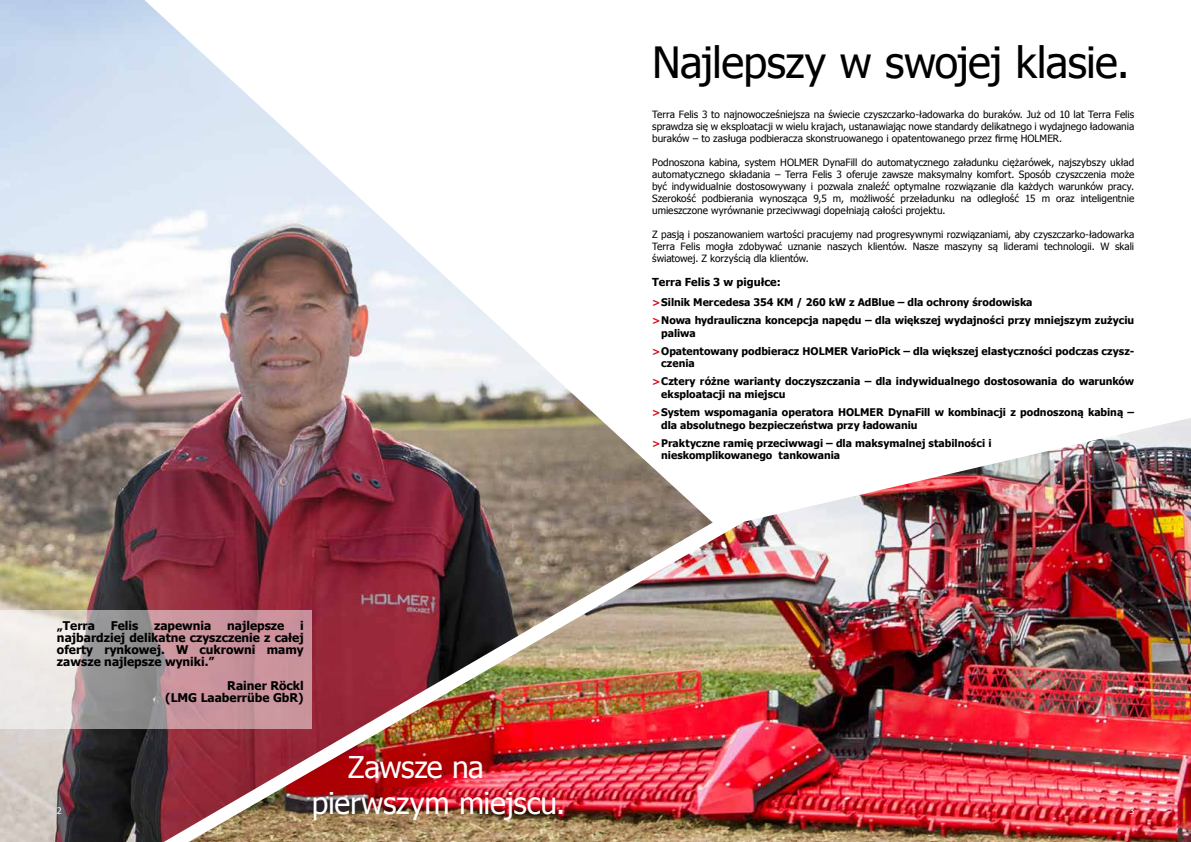
<style>
.page{position:relative;width:1191px;height:842px;background:#fff}
.page>*{position:absolute;margin:0;border:0;box-sizing:border-box;transform-origin:0 0}
.t1{font:43px "Tahoma";letter-spacing:-.02em;color:#000}
.t2{font:30px/36px "Tahoma";letter-spacing:-.015em;color:#fff}
.t3{font:700 12px/12px "Tahoma";color:#000;text-align:justify}
.t4{font:700 11px "Tahoma";color:#000}
.t5{font:700 10.5px/18px "Tahoma";color:#000}
.t6{font:10px/12px "Tahoma";color:#000;text-align:justify}
.t7{font:9px "Tahoma";color:#fff}
.s1{font-size:10px;color:#dc0714}
</style>
<div class="page">
<img style="left:0;top:0;width:599px;height:842px">
<svg style="left:0;top:611px;width:189px;height:118px;background:#c1b6b7"></svg>
<img style="left:189px;top:418px;width:1002px;height:424px">
<p class="t3" style="left:57px;top:619px;width:39px">„Terra</p>
<p class="t3" style="left:111px;top:619px;width:29px">Felis</p>
<p class="t3" style="left:154px;top:619px;width:59px">zapewnia</p>
<p class="t3" style="left:227px;top:619px;width:59px">najlepsze</p>
<p class="t3" style="left:57px;top:619px;width:248px;text-indent:243px">i najbardziej delikatne czyszczenie z całej oferty rynkowej. W cukrowni mamy zawsze najlepsze wyniki.”</p>
<p class="t3" style="left:165px;top:679px;width:140px;text-align:right">Rainer Röckl<br>(LMG Laaberrübe GbR)</p>
<h1 class="t1" style="left:652px;top:34px;width:479px">Najlepszy w swojej klasie.</h1>
<p class="t6" style="left:652px;top:108px;width:483px">Terra Felis 3 to najnowocześniejsza na świecie czyszczarko-ładowarka do buraków. Już od 10 lat Terra Felis sprawdza się w eksploatacji w wielu krajach, ustanawiając nowe standardy delikatnego i wydajnego ładowania buraków – to zasługa podbieracza skonstruowanego i opatentowanego przez firmę HOLMER.</p>
<p class="t6" style="left:652px;top:156px;width:483px">Podnoszona kabina, system HOLMER DynaFill do automatycznego załadunku ciężarówek, najszybszy układ automatycznego składania – Terra Felis 3 oferuje zawsze maksymalny komfort. Sposób czyszczenia może być indywidualnie dostosowywany i pozwala znaleźć optymalne rozwiązanie dla każdych warunków pracy.<br>Szerokość podbierania wynosząca 9,5 m, możliwość przeładunku na odległość 15 m oraz inteligentnie umieszczone wyrównanie przeciwwagi dopełniają całości projektu.</p>
<p class="t6" style="left:652px;top:228px;width:483px">Z pasją i poszanowaniem wartości pracujemy nad progresywnymi rozwiązaniami, aby czyszczarko-ładowarka Terra Felis mogła zdobywać uznanie naszych klientów. Nasze maszyny są liderami technologii. W skali światowej. Z korzyścią dla klientów.</p>
<p class="t4" style="left:652px;top:274px;width:130px">Terra Felis 3 w pigułce:</p>
<p class="t5" style="left:652px;top:293px;width:483px"><span class="s1">&gt;</span>Silnik Mercedesa 354 KM / 260 kW z AdBlue – dla ochrony środowiska<br><span class="s1">&gt;</span>Nowa hydrauliczna koncepcja napędu – dla większej wydajności przy mniejszym zużyciu</p>
<p class="t5" style="left:652px;top:323px;width:483px;text-indent:9px">paliwa<br><span class="s1">&gt;</span>Opatentowany podbieracz HOLMER VarioPick – dla większej elastyczności podczas czysz-</p>
<p class="t5" style="left:652px;top:354px;width:483px;text-indent:9px">czenia<br><span class="s1">&gt;</span>Cztery różne warianty doczyszczania – dla indywidualnego dostosowania do warunków</p>
<p class="t5" style="left:652px;top:385px;width:483px;text-indent:9px">eksploatacji na miejscu<br><span class="s1">&gt;</span>System wspomagania operatora HOLMER DynaFill w kombinacji z podnoszoną kabiną –</p>
<p class="t5" style="left:652px;top:415px;width:341px;text-indent:9px">dla absolutnego bezpieczeństwa przy ładowaniu<br><span class="s1">&gt;</span>Praktyczne ramię przeciwwagi – dla maksymalnej stabilności i</p>
<p class="t5" style="left:661px;top:446px;width:180px">nieskomplikowanego tankowania</p>
<h2 class="t2" style="left:312px;top:747px;width:255px;text-indent:36px">Zawsze na pierwszym miejscu.</h2>
<p class="t7" style="left:57px;top:804px;width:6px">2</p>
<p class="t7" style="left:1129px;top:804px;width:6px">3</p>
</div>
